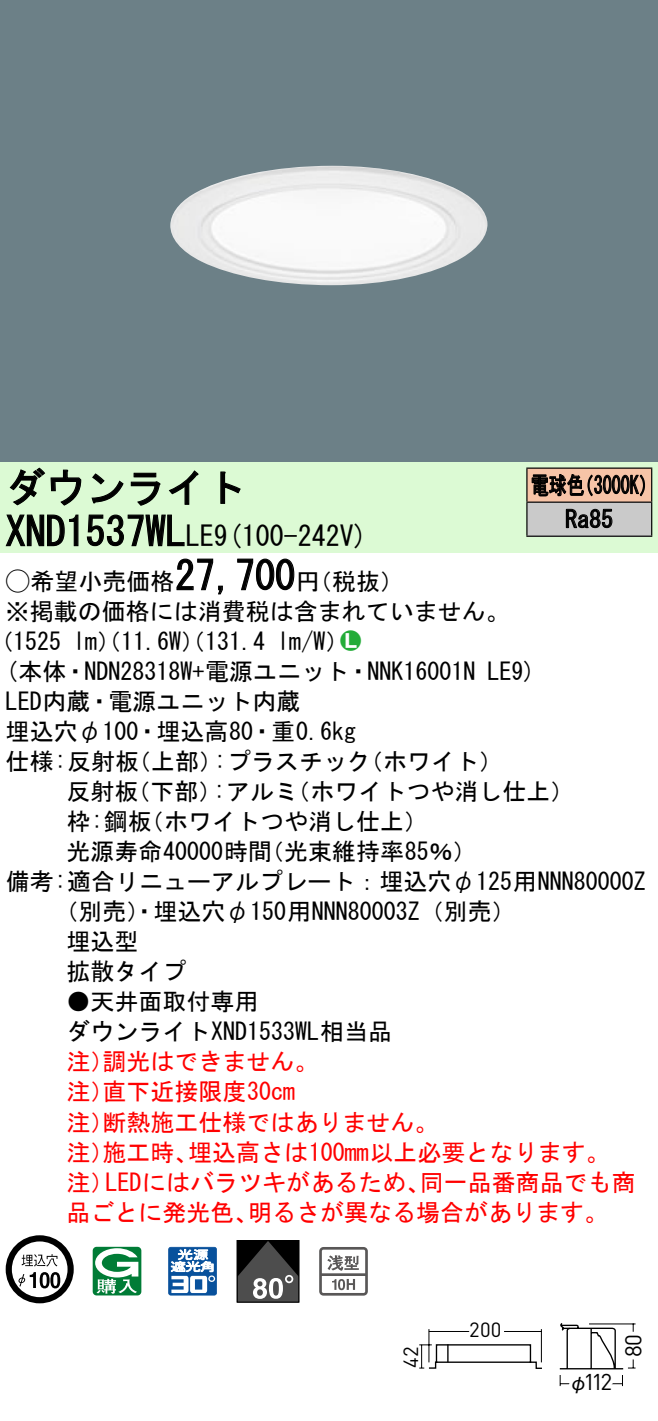
<style>
.page{position:relative;width:658px;height:1421px;background:#fff}
.page>*{position:absolute;margin:0;border:0;box-sizing:border-box;transform-origin:0 0}
.t1{font:40px "MS Gothic";color:#000}
.t2{font:28px "MS Gothic";color:#000}
.t3{font:24px/30.4px "MS Gothic";color:#000}
.t4{font:24px/30px "MS Gothic";color:#f00}
.t5{font:24px/34px "MS Gothic";color:#000;scale:.75 1}
.t6{font:24px "Ford Classification 1";color:#23ac38}
.t7{font:22.8px "DINOT";color:#000}
.t8{font:20.4px "DINOT";color:#000}
.t9{font:20px "Gothic BBB Pro Medium 90 pv RKSJ H";color:#000}
.s1{font-size:28px}
.s2{font-family:"Ford Classification 1"}
.s3{color:#fff}
</style>
<div class="page">
<div style="left:0;top:0;width:658px;height:462px;background:#6c8087"></div>
<img style="left:170px;top:166px;width:318px;height:119px">
<div style="left:0;top:462px;width:658px;height:90px;background:#dcfad4"></div>
<svg style="left:9px;top:467px;width:73px;height:39px"></svg>
<svg style="left:91px;top:473px;width:33px;height:30px"></svg>
<svg style="left:130px;top:472px;width:30px;height:34px"></svg>
<svg style="left:168px;top:470px;width:30px;height:35px"></svg>
<svg style="left:220px;top:471px;width:21px;height:33px"></svg>
<svg style="left:5px;top:514px;width:74px;height:32px"></svg>
<svg style="left:86px;top:514px;width:99px;height:33px"></svg>
<svg style="left:176px;top:558px;width:47px;height:37px"></svg>
<svg style="left:237px;top:558px;width:58px;height:33px"></svg>
<svg style="left:6px;top:1235px;width:68px;height:68px"></svg>
<svg style="left:40px;top:1271px;width:10px;height:17px"></svg>
<svg style="left:50px;top:1271px;width:10px;height:17px"></svg>
<svg style="left:93px;top:1246px;width:48px;height:49px"></svg>
<svg style="left:168px;top:1246px;width:49px;height:49px"></svg>
<div style="left:237px;top:1239px;width:62px;height:63px;border:1px solid #000"></div>
<svg style="left:237px;top:1240px;width:62px;height:61px;background:#464646"></svg>
<svg style="left:319px;top:1247px;width:49px;height:48px"></svg>
<div style="left:527px;top:468px;width:124px;height:34px;background:#f7c4a7"></div>
<div style="left:527px;top:502px;width:124px;height:34px;background:#cacaca"></div>
<hr style="left:526px;top:467px;width:126px;height:2px;background:#000">
<hr style="left:526px;top:468px;width:1px;height:33px;background:#000">
<hr style="left:651px;top:468px;width:1px;height:33px;background:#000">
<hr style="left:526px;top:501px;width:126px;height:2px;background:#000">
<hr style="left:526px;top:502px;width:1px;height:33px;background:#000">
<hr style="left:651px;top:502px;width:1px;height:33px;background:#000">
<hr style="left:526px;top:535px;width:126px;height:2px;background:#000">
<svg style="left:531px;top:474px;width:114px;height:23px"></svg>
<svg style="left:565px;top:508px;width:47px;height:20px"></svg>
<svg style="left:559px;top:1323px;width:77px;height:64px"></svg>
<svg style="left:419px;top:1329px;width:123px;height:40px"></svg>
<h1 class="t1" style="left:6px;top:467px;width:242px">ダウンライト</h1>
<p class="t2" style="left:214px;top:522px;width:155px">(9 100-242 (V</p>
<h1 class="t1" style="left:6px;top:511px;width:210px">XND1537WL<span class="s1">LE</span></h1>
<h1 class="t1" style="left:175px;top:555px;width:121px">27,700</h1>
<p class="t3" style="left:6px;top:566px;width:505px"><span class="s2">A</span>希望小売価格<br>※掲載の価格には消費税は含まれていません。</p>
<p class="t6" style="left:340px;top:629px;width:22px">2<span class="s3">7</span></p>
<p class="t3" style="left:296px;top:566px;width:109px">（円税抜(</p>
<p class="t3" style="left:277px;top:626px;width:73px">l m (W/</p>
<p class="t3" style="left:-11px;top:626px;width:74px">（1525</p>
<p class="t3" style="left:73px;top:626px;width:193px">lm）（11.6 ）（W 131.4</p>
<p class="t5" style="left:565px;top:468px;width:65px;text-indent:-34px">電球色<br>Ra85</p>
<p class="t5" style="left:575px;top:468px;width:109px">（3000 (K</p>
<p class="t3" style="left:6px;top:656px;width:471px">(本体・NDN28318 +W 電源ユニット・NNK16001N</p>
<p class="t3" style="left:6px;top:686px;width:296px">LED内蔵・電源ユニット内蔵</p>
<p class="t3" style="left:6px;top:716px;width:352px">埋込穴φ100・埋込高80・重0.6kg</p>
<p class="t3" style="left:359px;top:746px;width:145px">（ホワイト(</p>
<p class="t3" style="left:487px;top:656px;width:50px">LE (9</p>
<p class="t3" style="left:214px;top:746px;width:158px">:プラスチック</p>
<p class="t3" style="left:6px;top:746px;width:135px">仕様:反射板</p>
<p class="t3" style="left:127px;top:746px;width:97px">（上部）</p>
<p class="t3" style="left:66px;top:776px;width:73px">反射板</p>
<p class="t3" style="left:126px;top:776px;width:97px">（下部）</p>
<p class="t3" style="left:213px;top:776px;width:86px">:アルミ</p>
<p class="t3" style="left:286px;top:776px;width:289px">（ホワイトつや消し仕上(</p>
<p class="t3" style="left:66px;top:806px;width:87px">枠:鋼板</p>
<p class="t3" style="left:140px;top:806px;width:289px">（ホワイトつや消し仕上(</p>
<p class="t3" style="left:66px;top:836px;width:207px">光源寿命40000時間</p>
<p class="t3" style="left:6px;top:866px;width:641px">備考:適合リニューアルプレート：埋込穴φ125用NNN80000Z</p>
<p class="t3" style="left:54px;top:896px;width:463px">（別売）・埋込穴φ150用NNN80003 （Z 別売(</p>
<p class="t3" style="left:66px;top:926px;width:74px">埋込型</p>
<p class="t3" style="left:66px;top:956px;width:121px">拡散タイプ</p>
<p class="t3" style="left:66px;top:986px;width:327px">●天井面取付専用<br>ダウンライトXND1533WL相当品</p>
<p class="t4" style="left:102px;top:1046px;width:217px">調光はできません。</p>
<p class="t3" style="left:260px;top:836px;width:218px">（光束維持率85％(</p>
<p class="t4" style="left:102px;top:1046px;width:194px;text-indent:-36px">注）<br>直下近接限度30cm</p>
<p class="t4" style="left:102px;top:1076px;width:337px;text-indent:-36px">注）<br>断熱施工仕様ではありません。</p>
<p class="t4" style="left:66px;top:1106px;width:49px">注）</p>
<p class="t4" style="left:188px;top:1136px;width:423px">埋込高さは100mm以上必要となります。</p>
<p class="t4" style="left:102px;top:1136px;width:97px">施工時、</p>
<p class="t4" style="left:66px;top:1136px;width:49px">注）</p>
<p class="t4" style="left:66px;top:1166px;width:49px">注）</p>
<p class="t4" style="left:105px;top:1166px;width:326px">LEDにはバラツキがあるため、</p>
<p class="t4" style="left:420px;top:1166px;width:217px">同一品番商品でも商</p>
<p class="t4" style="left:66px;top:1196px;width:194px">品ごとに発光色、</p>
<p class="t4" style="left:248px;top:1196px;width:362px">明るさが異なる場合があります。</p>
<p class="t8" style="left:397px;top:1367px;width:23px;rotate:-90deg">42</p>
<p class="t8" style="left:469px;top:1315px;width:34px">200</p>
<p class="t7" style="left:583px;top:1366px;width:30px">112</p>
<p class="t9" style="left:568px;top:1365px;width:21px">φ</p>
<p class="t7" style="left:617px;top:1357px;width:25px;rotate:-90deg">80</p>
</div>
